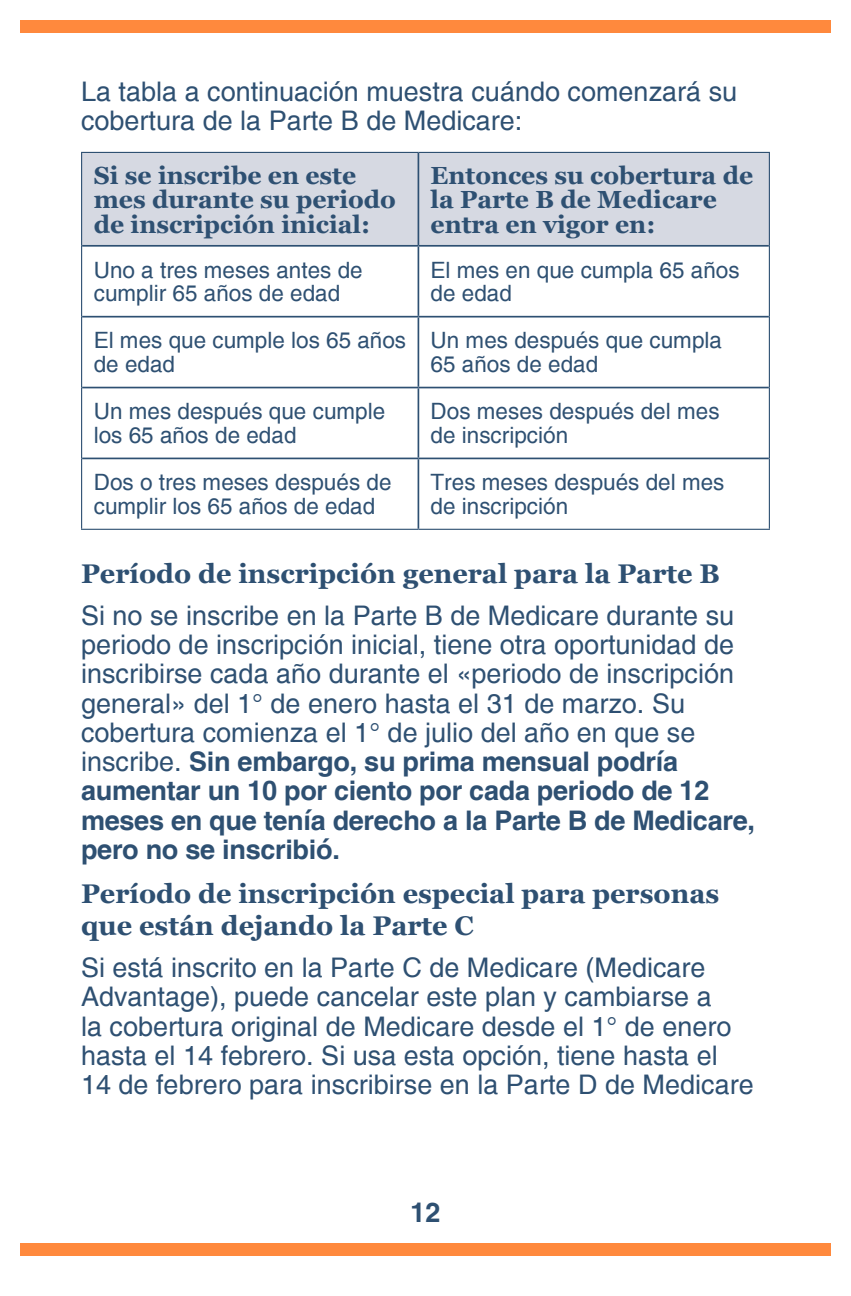
<style>
.page{position:relative;width:851px;height:1296px;background:#fff}
.page>*{position:absolute;margin:0;border:0;box-sizing:border-box;transform-origin:0 0}
.t1{font:27px/29.2px "Helvetica";color:#2e5072}
.t2{font:700 27px/31.5px "Georgia";color:#2e5072}
.t3{font:700 27px "Helvetica";color:#2e5072}
.t4{font:700 24.75px/24.8px "Georgia";color:#2e5072}
.t5{font:22.5px/23.6px "Helvetica";color:#2e5072}
.s1{font-weight:700}
</style>
<div class="page">
<div style="left:20px;top:1243px;width:810px;height:13px;background:#ff893d"></div>
<div style="left:20px;top:20px;width:810px;height:13px;background:#ff893d"></div>
<div style="left:82px;top:153px;width:686px;height:92px;background:#d6d9e2"></div>
<hr style="left:417px;top:153px;width:2px;height:92px;background:#2e5072">
<hr style="left:82px;top:245px;width:336px;height:2px;background:#2e5072">
<hr style="left:82px;top:316px;width:336px;height:2px;background:#2e5072">
<hr style="left:82px;top:387px;width:336px;height:1px;background:#2e5072">
<hr style="left:417px;top:247px;width:2px;height:69px;background:#2e5072">
<hr style="left:417px;top:318px;width:2px;height:69px;background:#2e5072">
<hr style="left:417px;top:388px;width:2px;height:70px;background:#2e5072">
<hr style="left:418px;top:245px;width:350px;height:2px;background:#2e5072">
<hr style="left:418px;top:316px;width:350px;height:2px;background:#2e5072">
<hr style="left:418px;top:387px;width:350px;height:1px;background:#2e5072">
<hr style="left:82px;top:458px;width:336px;height:1px;background:#2e5072">
<hr style="left:417px;top:459px;width:2px;height:70px;background:#2e5072">
<hr style="left:418px;top:458px;width:350px;height:1px;background:#2e5072">
<hr style="left:81px;top:152px;width:337px;height:1px;background:#2e5072">
<hr style="left:81px;top:153px;width:1px;height:93px;background:#2e5072">
<hr style="left:418px;top:152px;width:352px;height:1px;background:#2e5072">
<hr style="left:768px;top:153px;width:2px;height:93px;background:#2e5072">
<hr style="left:81px;top:246px;width:1px;height:71px;background:#2e5072">
<hr style="left:768px;top:246px;width:2px;height:71px;background:#2e5072">
<hr style="left:81px;top:317px;width:1px;height:71px;background:#2e5072">
<hr style="left:768px;top:317px;width:2px;height:71px;background:#2e5072">
<hr style="left:81px;top:388px;width:1px;height:70px;background:#2e5072">
<hr style="left:768px;top:388px;width:2px;height:70px;background:#2e5072">
<hr style="left:81px;top:458px;width:1px;height:71px;background:#2e5072">
<hr style="left:768px;top:458px;width:2px;height:71px;background:#2e5072">
<hr style="left:81px;top:529px;width:337px;height:1px;background:#2e5072">
<hr style="left:418px;top:529px;width:352px;height:1px;background:#2e5072">
<p class="t1" style="left:81px;top:78px;width:657px">La tabla a continuación muestra cuándo comenzará su cobertura de la Parte B de Medicare:</p>
<p class="t4" style="left:94px;top:163px;width:304px">Si se inscribe en este mes durante su periodo de inscripción inicial:</p>
<p class="t4" style="left:430px;top:163px;width:324px">Entonces su cobertura de la Parte B de Medicare entra en vigor en:</p>
<p class="t5" style="left:94px;top:259px;width:270px">Uno a tres meses antes de cumplir 65 años de edad</p>
<p class="t5" style="left:430px;top:259px;width:310px">El mes en que cumpla 65 años de edad</p>
<p class="t5" style="left:94px;top:330px;width:314px">El mes que cumple los 65 años de edad</p>
<p class="t5" style="left:430px;top:330px;width:293px">Un mes después que cumpla<br>65 años de edad</p>
<p class="t5" style="left:94px;top:400px;width:293px">Un mes después que cumple los 65 años de edad</p>
<p class="t5" style="left:430px;top:400px;width:290px">Dos meses después del mes de inscripción</p>
<p class="t5" style="left:94px;top:471px;width:299px">Dos o tres meses después de cumplir los 65 años de edad</p>
<p class="t5" style="left:430px;top:471px;width:295px">Tres meses después del mes de inscripción</p>
<h2 class="t2" style="left:81px;top:558px;width:640px">Período de inscripción general para la Parte B</h2>
<p class="t1" style="left:81px;top:602px;width:675px">Si no se inscribe en la Parte B de Medicare durante su periodo de inscripción inicial, tiene otra oportunidad de inscribirse cada año durante el «periodo de inscripción general» del 1° de enero hasta el 31 de marzo. Su cobertura comienza el 1° de julio del año en que se inscribe. <span class="s1">Sin embargo, su prima mensual podría aumentar un 10 por ciento por cada periodo de 12 meses en que tenía derecho a la Parte B de Medicare, pero no se inscribió.</span></p>
<h2 class="t2" style="left:81px;top:878px;width:639px">Período de inscripción especial para personas que están dejando la Parte C</h2>
<p class="t1" style="left:81px;top:954px;width:674px">Si está inscrito en la Parte C de Medicare (Medicare Advantage), puede cancelar este plan y cambiarse a<br>la cobertura original de Medicare desde el 1° de enero hasta el 14 febrero. Si usa esta opción, tiene hasta el 14 de febrero para inscribirse en la Parte D de Medicare</p>
<p class="t3" style="left:410px;top:1196px;width:32px">12</p>
</div>
